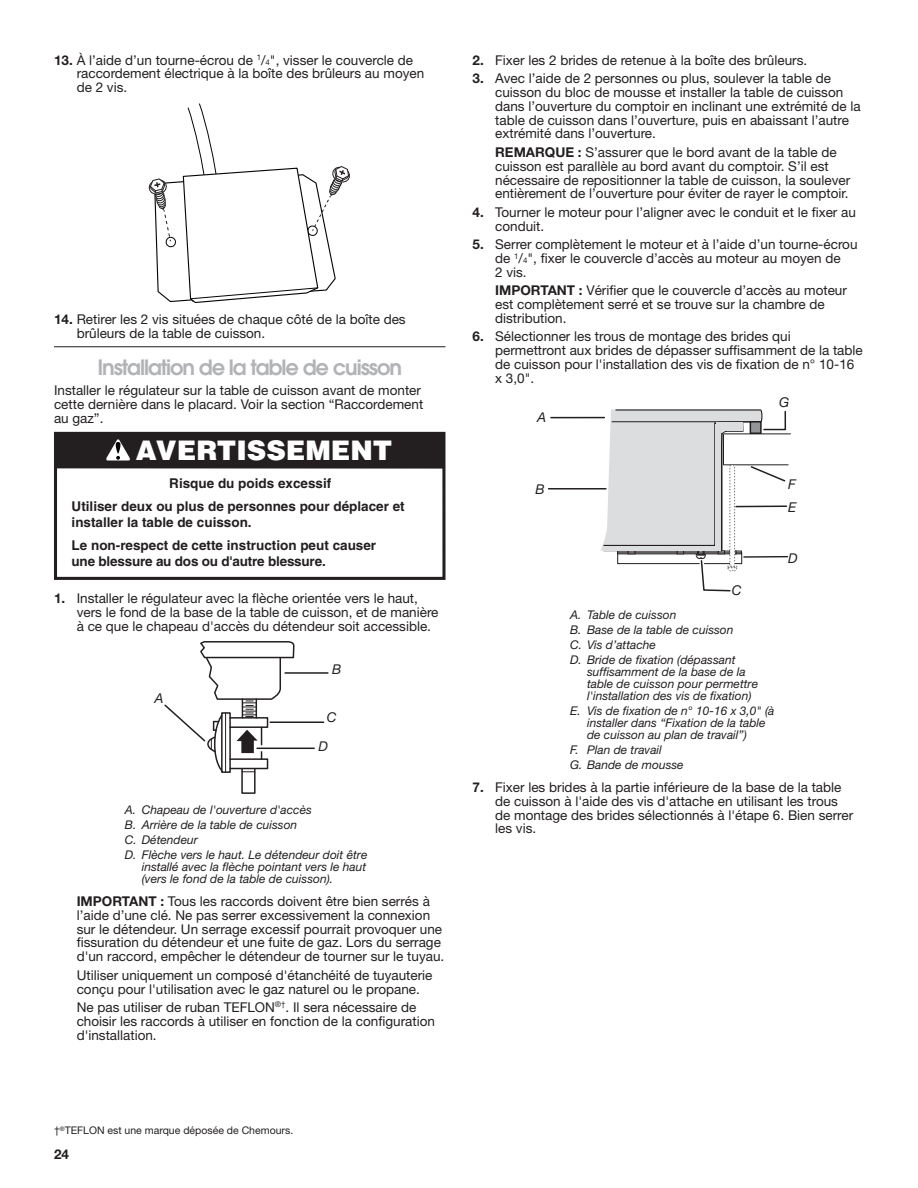
<style>
.page{position:relative;width:918px;height:1188px;background:#fff}
.page>*{position:absolute;margin:0;border:0;box-sizing:border-box;transform-origin:0 0}
.t1{font:900 27px "Helvetica";color:#fff}
.Heading_2{font:600 21px "Avant Garde";letter-spacing:-.05em;color:#b2b3b7}
.Body_Indent{font:13.5px/13.8px "Helvetica Neue";color:#231f20}
.t2{font:700 13.5px/23.2px "Helvetica";color:#231f20}
.Body{font:13.5px/14px "Helvetica Neue";color:#231f20}
.t3{font:italic 13.5px "Helvetica Neue";color:#231f20}
.t4{font:italic 13.5px "Helvetica Neue LT Std";color:#231f20}
.t5{font:700 13.5px "Helvetica Neue";color:#231f20}
.t6{font:italic 12px/15px "Helvetica Neue";color:#231f20}
.Legal_Lines_Right{font:10.5px "Helvetica Neue";color:#231f20}
.s1{font-weight:700}
.s2{font-size:7.8px}
</style>
<div class="page">
<hr style="left:54px;top:346px;width:392px;height:1px;background:#231f20">
<svg style="left:148px;top:103px;width:202px;height:200px"></svg>
<div style="left:54px;top:432px;width:392px;height:148px;border:3px solid #231f20"></div>
<div style="left:56px;top:432px;width:388px;height:37px;background:#231f20"></div>
<svg style="left:106px;top:439px;width:24px;height:22px"></svg>
<hr style="left:285px;top:672px;width:43px;height:2px;background:#231f20">
<hr style="left:270px;top:721px;width:54px;height:2px;background:#231f20">
<div style="left:221px;top:712px;width:10px;height:61px;border:2px solid #231f20"></div>
<div style="left:241px;top:768px;width:15px;height:26px;border:2px solid #231f20"></div>
<svg style="left:164px;top:641px;width:131px;height:131px"></svg>
<svg style="left:257px;top:745px;width:57px;height:6px"></svg>
<hr style="left:257px;top:748px;width:57px;height:1px;background:#231f20">
<svg style="left:551px;top:416px;width:49px;height:3px"></svg>
<hr style="left:549px;top:488px;width:57px;height:2px;background:#231f20">
<hr style="left:551px;top:417px;width:53px;height:1px;background:#231f20">
<svg style="left:600px;top:409px;width:191px;height:183px"></svg>
<p class="Body_Indent" style="left:77px;top:53px;width:349px;text-indent:-23px"><span class="s1">13.</span> À l’aide d’un tourne-écrou de <sup>1</sup>/<span class="s2">4</span>", visser le couvercle de raccordement électrique à la boîte des brûleurs au moyen de 2 vis.</p>
<p class="Body_Indent" style="left:77px;top:312px;width:331px;text-indent:-23px"><span class="s1">14.</span> Retirer les 2 vis situées de chaque côté de la boîte des brûleurs de la table de cuisson.</p>
<h2 class="Heading_2" style="left:97px;top:354px;width:306px">Installation de la table de cuisson</h2>
<p class="Body" style="left:54px;top:383px;width:371px">Installer le régulateur sur la table de cuisson avant de monter cette dernière dans le placard. Voir la section “Raccordement au gaz”.</p>
<p class="t1" style="left:136px;top:433px;width:258px">AVERTISSEMENT</p>
<p class="t2" style="left:72px;top:472px;width:335px;text-indent:98px">Risque du poids excessif<br>Utiliser deux ou plus de personnes pour déplacer et</p>
<p class="t2" style="left:72px;top:511px;width:306px">installer la table de cuisson.<br>Le non-respect de cette instruction peut causer</p>
<p class="t2" style="left:72px;top:550px;width:256px">une blessure au dos ou d'autre blessure.</p>
<p class="Body_Indent" style="left:77px;top:591px;width:363px;text-indent:-23px"><span class="s1">1.</span> Installer le régulateur avec la flèche orientée vers le haut, vers le fond de la base de la table de cuisson, et de manière à ce que le chapeau d'accès du détendeur soit accessible.</p>
<p class="t4" style="left:155px;top:690px;width:11px">A</p>
<p class="t4" style="left:332px;top:661px;width:11px">B</p>
<p class="t4" style="left:327px;top:709px;width:11px">C</p>
<p class="t4" style="left:319px;top:738px;width:11px">D</p>
<p class="t6" style="left:125px;top:802px;width:244px">A. Chapeau de l'ouverture d'accès<br>B. Arrière de la table de cuisson<br>C. Détendeur<br>D. Flèche vers le haut. Le détendeur doit être</p>
<p class="t6" style="left:142px;top:861px;width:226px;line-height:12px">installé avec la flèche pointant vers le haut (vers le fond de la table de cuisson).</p>
<p class="Body_Indent" style="left:77px;top:894px;width:369px"><span class="s1">IMPORTANT :</span> Tous les raccords doivent être bien serrés à l’aide d’une clé. Ne pas serrer excessivement la connexion sur le détendeur. Un serrage excessif pourrait provoquer une fissuration du détendeur et une fuite de gaz. Lors du serrage d'un raccord, empêcher le détendeur de tourner sur le tuyau.</p>
<p class="Body_Indent" style="left:77px;top:968px;width:357px">Utiliser uniquement un composé d'étanchéité de tuyauterie conçu pour l'utilisation avec le gaz naturel ou le propane.</p>
<p class="Body_Indent" style="left:77px;top:1000px;width:360px">Ne pas utiliser de ruban TEFLON<sup>®†</sup>. Il sera nécessaire de choisir les raccords à utiliser en fonction de la configuration d'installation.</p>
<p class="Body_Indent" style="left:472px;top:53px;width:336px"><span class="s1">2.</span> Fixer les 2 brides de retenue à la boîte des brûleurs.</p>
<p class="Body_Indent" style="left:495px;top:71px;width:367px;text-indent:-23px"><span class="s1">3.</span> Avec l’aide de 2 personnes ou plus, soulever la table de cuisson du bloc de mousse et installer la table de cuisson dans l’ouverture du comptoir en inclinant une extrémité de la table de cuisson dans l’ouverture, puis en abaissant l’autre extrémité dans l’ouverture.</p>
<p class="Body_Indent" style="left:495px;top:145px;width:357px"><span class="s1">REMARQUE :</span> S’assurer que le bord avant de la table de cuisson est parallèle au bord avant du comptoir. S’il est nécessaire de repositionner la table de cuisson, la soulever entièrement de l’ouverture pour éviter de rayer le comptoir.</p>
<p class="Body_Indent" style="left:495px;top:205px;width:362px;text-indent:-23px"><span class="s1">4.</span> Tourner le moteur pour l’aligner avec le conduit et le fixer au conduit.</p>
<p class="Body_Indent" style="left:495px;top:237px;width:364px;text-indent:-23px"><span class="s1">5.</span> Serrer complètement le moteur et à l’aide d’un tourne-écrou de <sup>1</sup>/<span class="s2">4</span>", fixer le couvercle d’accès au moteur au moyen de<br>2 vis.</p>
<p class="Body_Indent" style="left:495px;top:283px;width:353px"><span class="s1">IMPORTANT :</span> Vérifier que le couvercle d’accès au moteur est complètement serré et se trouve sur la chambre de distribution.</p>
<p class="Body_Indent" style="left:495px;top:330px;width:369px;text-indent:-23px"><span class="s1">6.</span> Sélectionner les trous de montage des brides qui permettront aux brides de dépasser suffisamment de la table de cuisson pour l'installation des vis de fixation de n° 10-16 x 3,0".</p>
<p class="t3" style="left:537px;top:409px;width:11px">A</p>
<p class="t3" style="left:536px;top:481px;width:11px">B</p>
<p class="t3" style="left:779px;top:394px;width:12px">G</p>
<p class="t3" style="left:788px;top:476px;width:9px">F</p>
<p class="t3" style="left:788px;top:499px;width:10px">E</p>
<p class="t3" style="left:732px;top:582px;width:11px">C</p>
<p class="t6" style="left:570px;top:607px;width:167px">A. Table de cuisson<br>B. Base de la table de cuisson<br>C. Vis d’attache<br>D. Bride de fixation (dépassant</p>
<p class="t6" style="left:587px;top:665px;width:173px;line-height:12px">suffisamment de la base de la table de cuisson pour permettre l'installation des vis de fixation)</p>
<p class="t6" style="left:587px;top:704px;width:189px;line-height:12px;text-indent:-17px">E. Vis de fixation de n° 10-16 x 3,0" (à installer dans “Fixation de la table de cuisson au plan de travail”)</p>
<p class="t6" style="left:570px;top:742px;width:115px">F. Plan de travail<br>G. Bande de mousse</p>
<p class="t3" style="left:788px;top:550px;width:11px">D</p>
<p class="Body_Indent" style="left:495px;top:780px;width:360px;text-indent:-23px"><span class="s1">7.</span> Fixer les brides à la partie inférieure de la base de la table de cuisson à l'aide des vis d'attache en utilisant les trous de montage des brides sélectionnés à l'étape 6. Bien serrer les vis.</p>
<p class="Legal_Lines_Right" style="left:54px;top:1124px;width:241px">†<sup>®</sup>TEFLON est une marque déposée de Chemours.</p>
<p class="t5" style="left:54px;top:1146px;width:17px">24</p>
</div>
